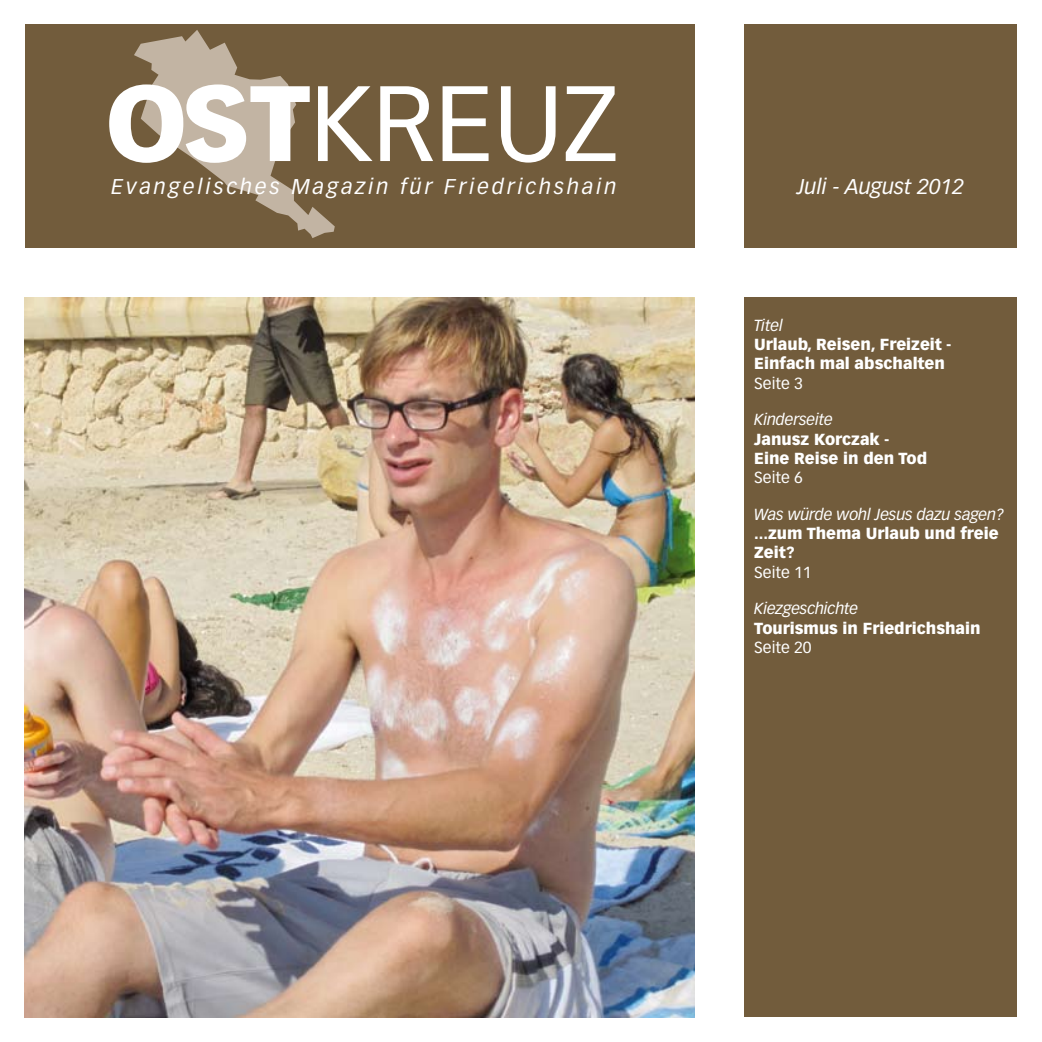
<style>
.page{position:relative;width:1042px;height:1042px;background:#fff}
.page>*{position:absolute;margin:0;border:0;box-sizing:border-box;transform-origin:0 0}
.t1{font:105px "Vectora LT";color:#fff}
.t2{font:italic 21px "Vectora LT";letter-spacing:.14em;color:#fff}
.t3{font:italic 21px "Vectora LT";color:#fff}
.t4{font:900 15.75px/19.2px "Vectora LT";color:#fff}
.t5{font:italic 15.75px "Vectora LT";letter-spacing:-.01em;color:#fff}
.t6{font:15.75px "Vectora LT";color:#fff}
.s1{font-family:"Vectora LH";font-weight:900}
</style>
<div class="page">
<div style="left:25px;top:25px;width:669px;height:223px;background:#725c3c"></div>
<div style="left:744px;top:25px;width:273px;height:223px;background:#725c3c"></div>
<div style="left:744px;top:298px;width:273px;height:719px;background:#725c3c"></div>
<svg style="left:134px;top:30px;width:201px;height:208px"></svg>
<img style="left:25px;top:298px;width:669px;height:719px">
<h1 class="t1" style="left:105px;top:62px;width:514px"><span class="s1">OST</span>KREUZ</h1>
<h2 class="t2" style="left:112px;top:175px;width:506px">Evangelisches Magazin für Friedrichshain</h2>
<h2 class="t3" style="left:797px;top:175px;width:168px">Juli - August 2012</h2>
<p class="t5" style="left:754px;top:316px;width:30px">Titel</p>
<p class="t4" style="left:754px;top:335px;width:199px">Urlaub, Reisen, Freizeit -<br>Einfach mal abschalten</p>
<p class="t6" style="left:754px;top:374px;width:50px">Seite 3</p>
<p class="t5" style="left:754px;top:411px;width:80px">Kinderseite</p>
<p class="t4" style="left:754px;top:429px;width:175px">Janusz Korczak -<br>Eine Reise in den Tod</p>
<p class="t6" style="left:754px;top:468px;width:50px">Seite 6</p>
<p class="t5" style="left:754px;top:505px;width:252px">Was würde wohl Jesus dazu sagen?</p>
<p class="t4" style="left:754px;top:524px;width:246px">...zum Thema Urlaub und freie<br>Zeit?</p>
<p class="t6" style="left:754px;top:563px;width:59px">Seite 11</p>
<p class="t5" style="left:754px;top:600px;width:106px">Kiezgeschichte</p>
<p class="t4" style="left:754px;top:618px;width:228px">Tourismus in Friedrichshain</p>
<p class="t6" style="left:754px;top:638px;width:59px">Seite 20</p>
</div>
